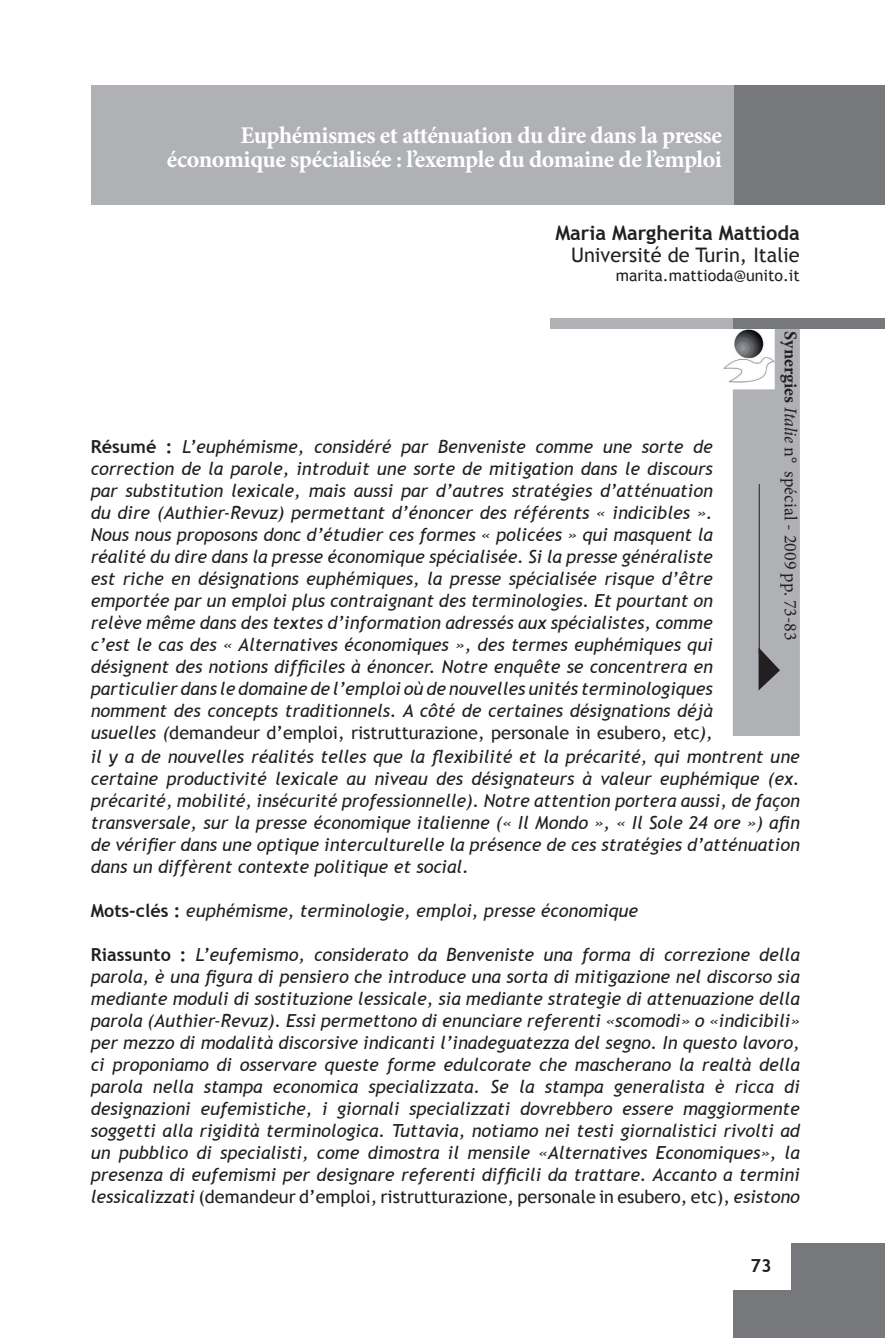
<style>
.page{position:relative;width:885px;height:1338px;background:#fff}
.page>*{position:absolute;margin:0;border:0;box-sizing:border-box;transform-origin:0 0}
.t1{font:700 24px/24px "Minion Pro";letter-spacing:-.02em;color:#fff;text-align:right}
.t2{font:20px "Trebuchet MS";color:#231f20}
.t3{font:700 20px "Trebuchet MS";color:#231f20}
.t4{font:italic 18px/22px "Trebuchet MS";color:#231f20;text-align:justify}
.t5{font:18px "Minion Pro";color:#231f20}
.t6{font:700 18px "Trebuchet MS";color:#231f20}
.t7{font:16px "Trebuchet MS";color:#231f20}
.s1{font-weight:700;font-style:normal}
.s2{font-style:normal}
.s3{font-weight:700}
.s4{font-style:italic}
</style>
<div class="page">
<div style="left:733px;top:1243px;width:151px;height:95px;background:#76787b"></div>
<div style="left:731px;top:1242px;width:59px;height:48px;background:#fff"></div>
<div style="left:550px;top:318px;width:185px;height:11px;background:#b0b1b5"></div>
<div style="left:730px;top:85px;width:154px;height:119px;background:#76787b"></div>
<div style="left:732px;top:327px;width:67px;height:409px;background:#b0b1b5"></div>
<div style="left:733px;top:318px;width:151px;height:11px;background:#76787b"></div>
<svg style="left:758px;top:647px;width:22px;height:43px"></svg>
<img style="left:723px;top:329px;width:51px;height:60px">
<hr style="left:758px;top:484px;width:1px;height:170px;background:#231f20">
<div style="left:91px;top:85px;width:642px;height:120px;background:#b0b1b5"></div>
<h1 class="t1" style="left:167px;top:123px;width:556px">Euphémismes et atténuation du dire dans la presse économique spécialisée : l’exemple du domaine de l’emploi</h1>
<p class="t3" style="left:555px;top:220px;width:246px">Maria Margherita Mattioda</p>
<p class="t2" style="left:571px;top:243px;width:230px">Université de Turin, Italie</p>
<p class="t7" style="left:615px;top:266px;width:185px">marita.mattioda@unito.it</p>
<p class="t4" style="left:91px;top:435px;width:623px"><span class="s1">Résumé :</span> L’euphémisme, considéré par Benveniste comme une sorte de correction de la parole, introduit une sorte de mitigation dans le discours par substitution lexicale, mais aussi par d’autres stratégies d’atténuation du dire (Authier-Revuz) permettant d’énoncer des référents « indicibles ».<br>Nous nous proposons donc d’étudier ces formes « policées » qui masquent la réalité du dire dans la presse économique spécialisée. Si la presse généraliste est riche en désignations euphémiques, la presse spécialisée risque d’être emportée par un emploi plus contraignant des terminologies. Et pourtant on relève même dans des textes d’information adressés aux spécialistes, comme c’est le cas des « Alternatives économiques », des termes euphémiques qui désignent des notions difficiles à énoncer. Notre enquête se concentrera en particulier dans le domaine de l’emploi où de nouvelles unités terminologiques nomment des concepts traditionnels. A côté de certaines désignations déjà usuelles (<span class="s2">demandeur d’emploi, ristrutturazione, personale in esubero, etc</span>),</p>
<p class="t5" style="left:802px;top:331px;width:311px;rotate:90deg"><span class="s3">Synergies</span> <span class="s4">Italie</span> n° spécial - 2009 pp. 73-83</p>
<p class="t4" style="left:91px;top:746px;width:710px">il y a de nouvelles réalités telles que la flexibilité et la précarité, qui montrent une certaine productivité lexicale au niveau des désignateurs à valeur euphémique (ex. précarité, mobilité, insécurité professionnelle). Notre attention portera aussi, de façon transversale, sur la presse économique italienne (« Il Mondo », « Il Sole 24 ore ») afin de vérifier dans une optique interculturelle la présence de ces stratégies d’atténuation dans un diffèrent contexte politique et social.</p>
<p class="t4" style="left:91px;top:900px;width:549px"><span class="s1">Mots-clés :</span> euphémisme, terminologie, emploi, presse économique</p>
<p class="t4" style="left:91px;top:944px;width:710px"><span class="s1">Riassunto :</span> L’eufemismo, considerato da Benveniste una forma di correzione della parola, è una figura di pensiero che introduce una sorta di mitigazione nel discorso sia mediante moduli di sostituzione lessicale, sia mediante strategie di attenuazione della parola (Authier-Revuz). Essi permettono di enunciare referenti «scomodi» o «indicibili» per mezzo di modalità discorsive indicanti l’inadeguatezza del segno. In questo lavoro, ci proponiamo di osservare queste forme edulcorate che mascherano la realtà della parola nella stampa economica specializzata. Se la stampa generalista è ricca di designazioni eufemistiche, i giornali specializzati dovrebbero essere maggiormente soggetti alla rigidità terminologica. Tuttavia, notiamo nei testi giornalistici rivolti ad un pubblico di specialisti, come dimostra il mensile «Alternatives Economiques», la presenza di eufemismi per designare referenti difficili da trattare. Accanto a termini lessicalizzati <span class="s2">(demandeur d’emploi, ristrutturazione, personale in esubero, etc),</span> esistono</p>
<p class="t6" style="left:750px;top:1255px;width:23px">73</p>
</div>
